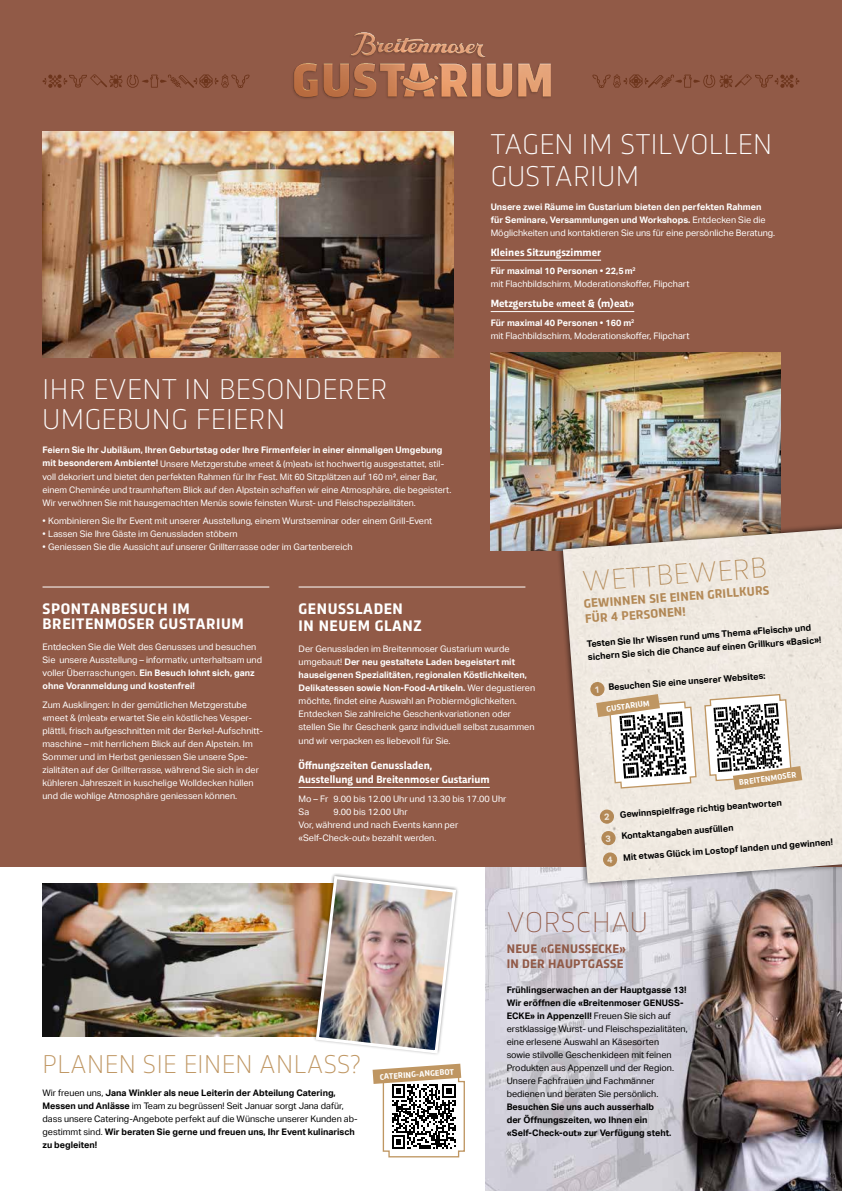
<style>
.page{position:relative;width:842px;height:1191px;background:#fff}
.page>*{position:absolute;margin:0;border:0;box-sizing:border-box;transform-origin:0 0}
.t1{font:200 30px/30px "Trasandina";letter-spacing:.02em;color:#fff}
.t2{font:100 30px "Trasandina";color:#bf9662}
.t3{font:100 30px "Trasandina";letter-spacing:.02em;color:#915a47}
.t4{font:200 27px "Trasandina";letter-spacing:.02em;color:#bf9662}
.t5{font:700 16px/17px "Trasandina";letter-spacing:.04em;color:#fff}
.t6{font:700 13px/15.2px "Trasandina";color:#bf9662}
.t7{font:700 13px/15px "Trasandina";letter-spacing:.02em;color:#915a47}
.t8{font:700 11px/14px "Trasandina";color:#fff}
.t9{font:9px/13px "Aktiv Grotesk";color:#fff}
.t10{font:9px/13px "Aktiv Grotesk";color:#000}
.t11{font:700 9px/13px "Aktiv Grotesk";color:#000}
.t12{font:700 9px/13px "Aktiv Grotesk";color:#fff}
.t13{font:700 8.5px "Trasandina";color:#fff}
.s1{font-weight:700}
.s2{font-weight:400}
</style>
<div class="page">
<img style="left:43px;top:883px;width:269px;height:153px">
<img style="left:485px;top:866px;width:357px;height:325px">
<div style="left:0;top:0;width:842px;height:866px;background:#915a47"></div>
<hr style="left:299px;top:587px;width:226px;height:1px;background:#fff">
<hr style="left:299px;top:787px;width:191px;height:1px;background:#fff">
<hr style="left:43px;top:587px;width:226px;height:1px;background:#fff">
<img style="left:43px;top:131px;width:410px;height:226px">
<img style="left:491px;top:352px;width:290px;height:198px">
<img style="left:293px;top:32px;width:258px;height:67px">
<svg style="left:43px;top:74px;width:207px;height:14px"></svg>
<svg style="left:592px;top:74px;width:207px;height:14px"></svg>
<img style="left:556px;top:520px;width:286px;height:370px">
<hr style="left:491px;top:260px;width:110px;height:1px;background:#fff">
<hr style="left:491px;top:311px;width:143px;height:1px;background:#fff">
<svg style="left:373px;top:1063px;width:92px;height:95px"></svg>
<img style="left:563px;top:528px;width:279px;height:355px">
<svg style="left:704px;top:693px;width:98px;height:97px;background:#bbb4ab"></svg>
<img style="left:312px;top:873px;width:146px;height:182px">
<svg style="left:595px;top:686px;width:102px;height:103px;background:#c4bdb3"></svg>
<svg style="left:604px;top:813px;width:5px;height:7px"></svg>
<svg style="left:606px;top:834px;width:5px;height:7px"></svg>
<svg style="left:607px;top:856px;width:5px;height:7px"></svg>
<h1 class="t1" style="left:43px;top:372px;width:346px">IHR EVENT IN BESONDERER<br>UMGEBUNG FEIERN</h1>
<p class="t9" style="left:43px;top:444px;width:410px"><span class="s1">Feiern Sie Ihr Jubiläum, Ihren Geburtstag oder Ihre Firmenfeier in einer einmaligen Umgebung mit besonderem Ambiente!</span> Unsere Metzgerstube «meet &amp; (m)eat» ist hochwertig ausgestattet, stil&shy;voll dekoriert und bietet den perfekten Rahmen für Ihr Fest. Mit 60 Sitzplätzen auf 160 m², einer Bar, einem Cheminée und traumhaftem Blick auf den Alpstein schaffen wir eine Atmosphäre, die begeistert.<br>Wir verwöhnen Sie mit hausgemachten Menüs sowie feinsten Wurst- und Fleischspezialitäten.</p>
<p class="t9" style="left:43px;top:514px;width:391px">• Kombinieren Sie Ihr Event mit unserer Ausstellung, einem Wurstseminar oder einem Grill-Event</p>
<p class="t9" style="left:43px;top:527px;width:197px">• Lassen Sie Ihre Gäste im Genussladen stöbern</p>
<p class="t9" style="left:43px;top:540px;width:311px">• Geniessen Sie die Aussicht auf unserer Grillterrasse oder im Gartenbereich</p>
<h1 class="t1" style="left:491px;top:126px;width:283px;line-height:32px">TAGEN IM STILVOLLEN<br>GUSTARIUM</h1>
<p class="t12" style="left:491px;top:200px;width:286px">Unsere zwei Räume im Gustarium bieten den perfekten Rahmen für Seminare, Versammlungen und Workshops. <span class="s2">Entdecken Sie die<br>Möglichkeiten und kontaktieren Sie uns für eine persönliche Beratung.</span></p>
<p class="t8" style="left:491px;top:244px;width:112px">Kleines Sitzungszimmer</p>
<p class="t9" style="left:491px;top:265px;width:200px"><span class="s1">Für maximal 10 Personen • 22,5m</span><sup>2<br></sup>mit Flachbildschirm, Moderationskoffer, Flipchart</p>
<p class="t8" style="left:491px;top:295px;width:145px">Metzgerstube «meet &amp; (m)eat»</p>
<p class="t9" style="left:491px;top:316px;width:200px"><span class="s1">Für maximal 40 Personen • 160 m</span><sup>2<br></sup>mit Flachbildschirm, Moderationskoffer, Flipchart</p>
<h3 class="t5" style="left:43px;top:599px;width:203px;line-height:15.2px">SPONTANBESUCH IM<br>BREITENMOSER GUSTARIUM</h3>
<p class="t9" style="left:43px;top:640px;width:221px">Entdecken Sie die Welt des Genusses und besuchen Sie unsere Ausstellung – informativ, unterhaltsam und voller Überraschungen. <span class="s1">Ein Besuch lohnt sich, ganz ohne Voranmeldung und kostenfrei!</span></p>
<p class="t9" style="left:43px;top:698px;width:222px">Zum Ausklingen: In der gemütlichen Metzgerstube «meet &amp; (m)eat» erwartet Sie ein köstliches Vesper&shy;plättli, frisch aufgeschnitten mit der Berkel-Aufschnitt&shy;maschine – mit herrlichem Blick auf den Alpstein. Im Sommer und im Herbst geniessen Sie unsere Spe&shy;zialitäten auf der Grillterrasse, während Sie sich in der kühleren Jahreszeit in kuschelige Wolldecken hüllen und die wohlige Atmosphäre geniessen können.</p>
<h3 class="t5" style="left:299px;top:598px;width:125px">GENUSSLADEN<br>IN NEUEM GLANZ</h3>
<p class="t9" style="left:299px;top:642px;width:238px">Der Genussladen im Breitenmoser Gustarium wurde umgebaut! <span class="s1">Der neu gestaltete Laden begeistert mit hauseigenen Spezialitäten, regionalen Köstlichkeiten, Delikatessen sowie Non-Food-Artikeln.</span> Wer degustieren möchte, findet eine Auswahl an Probiermöglichkeiten.<br>Entdecken Sie zahlreiche Geschenkvariationen oder stellen Sie Ihr Geschenk ganz individuell selbst zusammen und wir verpacken es liebevoll für Sie.</p>
<p class="t8" style="left:299px;top:757px;width:193px">Öffnungszeiten Genussladen,<br>Ausstellung und Breitenmoser Gustarium</p>
<p class="t9" style="left:299px;top:792px;width:209px">Mo – Fr 9.00 bis 12.00 Uhr und 13.30 bis 17.00 Uhr<br>Sa</p>
<p class="t9" style="left:299px;top:805px;width:161px;text-indent:35px">9.00 bis 12.00 Uhr<br>Vor, während und nach Events kann per «Self-Check-out» bezahlt werden.</p>
<h1 class="t2" style="left:581px;top:560px;width:186px;rotate:-4deg">WETTBEWERB</h1>
<h3 class="t6" style="left:583px;top:594px;width:187px;rotate:-4deg">GEWINNEN SIE EINEN GRILLKURS<br>FÜR 4 PERSONEN!</h3>
<p class="t11" style="left:586px;top:637px;width:236px;rotate:-4deg">Testen Sie Ihr Wissen rund ums Thema «Fleisch» und sichern Sie sich die Chance auf einen Grillkurs «Basic»!</p>
<p class="t11" style="left:608px;top:680px;width:159px;rotate:-4deg">Besuchen Sie eine unserer Websites:</p>
<p class="t13" style="left:606px;top:702px;width:45px;rotate:-8deg">GUSTARIUM</p>
<p class="t13" style="left:738px;top:776px;width:59px;rotate:-8deg">BREITENMOSER</p>
<p class="t11" style="left:619px;top:808px;width:164px;rotate:-4deg">Gewinnspielfrage richtig beantworten</p>
<p class="t11" style="left:621px;top:829px;width:114px;rotate:-4deg">Kontaktangaben ausfüllen</p>
<p class="t11" style="left:623px;top:850px;width:212px;rotate:-4deg">Mit etwas Glück im Lostopf landen und gewinnen!</p>
<h2 class="t4" style="left:43px;top:1044px;width:319px">PLANEN SIE EINEN ANLASS?</h2>
<p class="t10" style="left:43px;top:1086px;width:317px">Wir freuen uns, <span class="s1">Jana Winkler als neue Leiterin der Abteilung Catering, Messen und Anlässe</span> im Team zu begrüssen! Seit Januar sorgt Jana dafür, dass unsere Catering-Angebote perfekt auf die Wünsche unserer Kunden ab&shy;gestimmt sind. <span class="s1">Wir beraten Sie gerne und freuen uns, Ihr Event kulinarisch zu begleiten!</span></p>
<p class="t13" style="left:379px;top:1070px;width:76px;rotate:-4deg">CATERING-ANGEBOT</p>
<h1 class="t3" style="left:507px;top:901px;width:142px">VORSCHAU</h1>
<h3 class="t7" style="left:507px;top:940px;width:121px">NEUE «GENUSSECKE»<br>IN DER HAUPTGASSE</h3>
<p class="t10" style="left:507px;top:983px;width:182px"><span class="s1">Frühlingserwachen an der Hauptgasse 13!<br>Wir eröffnen die «Breitenmoser GENUSS-ECKE» in Appenzell!</span> Freuen Sie sich auf erstklassige Wurst- und Fleischspezialitäten, eine erlesene Auswahl an Käsesorten<br>sowie stilvolle Geschenkideen mit feinen Produkten aus Appenzell und der Region.<br>Unsere Fachfrauen und Fachmänner bedienen und beraten Sie persönlich.</p>
<p class="t11" style="left:507px;top:1099px;width:166px">Besuchen Sie uns auch ausserhalb<br>der Öffnungszeiten, wo Ihnen ein «Self-Check-out» zur Verfügung steht.</p>
</div>
